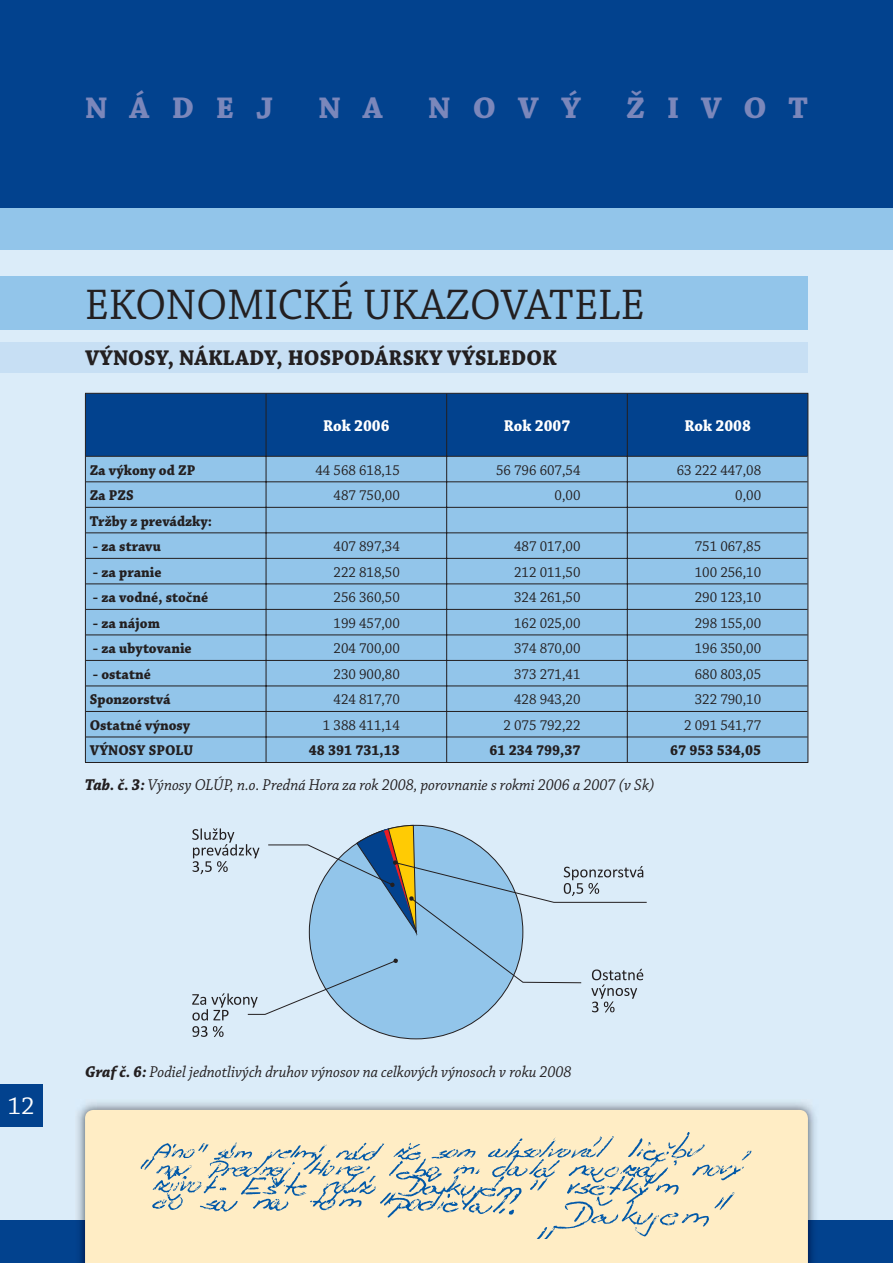
<style>
.page{position:relative;width:893px;height:1263px;background:#fff}
.page>*{position:absolute;margin:0;border:0;box-sizing:border-box;transform-origin:0 0}
.t1{font:45px "Chaparral Pro";color:#231f20;scale:.95 1}
.t2{font:700 31.5px "Chaparral Pro";letter-spacing:.695em;color:#7b87bb}
.t3{font:25.5px "Chaparral Pro";color:#fff}
.t4{font:700 22.5px "Chaparral Pro";color:#231f20;scale:.95 1}
.t5{font:italic 16.5px "Chaparral Pro";color:#231f20;scale:.95 1}
.t6{font:700 16.5px "Chaparral Pro";color:#fff;scale:.95 1}
.t7{font:15px "Chaparral Pro";color:#231f20;scale:.95 1}
.t8{font:700 15px "Chaparral Pro";color:#231f20;scale:.95 1}
.s1{font-weight:700}
</style>
<div class="page">
<div style="left:0;top:208px;width:893px;height:1055px;background:#dbecf9"></div>
<div style="left:0;top:0;width:893px;height:208px;background:#02428e"></div>
<div style="left:0;top:1221px;width:893px;height:42px;background:#02428e"></div>
<div style="left:0;top:208px;width:893px;height:41px;background:#92c5ea"></div>
<div style="left:0;top:1084px;width:43px;height:43px;background:#02428e"></div>
<div style="left:0;top:342px;width:808px;height:31px;background:#c7dff4"></div>
<div style="left:0;top:276px;width:808px;height:54px;background:#92c5ea"></div>
<div style="left:86px;top:394px;width:721px;height:62px;background:#02428e"></div>
<div style="left:86px;top:457px;width:721px;height:305px;background:#92c5ea"></div>
<hr style="left:266px;top:394px;width:1px;height:62px;background:#231f20">
<hr style="left:446px;top:394px;width:1px;height:62px;background:#231f20">
<hr style="left:627px;top:394px;width:1px;height:62px;background:#231f20">
<hr style="left:86px;top:456px;width:361px;height:1px;background:#231f20">
<hr style="left:447px;top:456px;width:180px;height:1px;background:#231f20">
<hr style="left:627px;top:456px;width:180px;height:1px;background:#231f20">
<hr style="left:86px;top:482px;width:361px;height:1px;background:#231f20">
<hr style="left:447px;top:482px;width:180px;height:1px;background:#231f20">
<hr style="left:627px;top:482px;width:180px;height:1px;background:#231f20">
<hr style="left:86px;top:507px;width:361px;height:1px;background:#231f20">
<hr style="left:447px;top:507px;width:180px;height:1px;background:#231f20">
<hr style="left:627px;top:507px;width:180px;height:1px;background:#231f20">
<hr style="left:86px;top:533px;width:361px;height:1px;background:#231f20">
<hr style="left:447px;top:533px;width:180px;height:1px;background:#231f20">
<hr style="left:627px;top:533px;width:180px;height:1px;background:#231f20">
<hr style="left:86px;top:558px;width:361px;height:1px;background:#231f20">
<hr style="left:447px;top:558px;width:180px;height:1px;background:#231f20">
<hr style="left:627px;top:558px;width:180px;height:1px;background:#231f20">
<hr style="left:86px;top:584px;width:361px;height:1px;background:#231f20">
<hr style="left:447px;top:584px;width:180px;height:1px;background:#231f20">
<hr style="left:627px;top:584px;width:180px;height:1px;background:#231f20">
<hr style="left:86px;top:609px;width:361px;height:1px;background:#231f20">
<hr style="left:447px;top:609px;width:180px;height:1px;background:#231f20">
<hr style="left:627px;top:609px;width:180px;height:1px;background:#231f20">
<hr style="left:86px;top:635px;width:361px;height:1px;background:#231f20">
<hr style="left:447px;top:635px;width:180px;height:1px;background:#231f20">
<hr style="left:627px;top:635px;width:180px;height:1px;background:#231f20">
<hr style="left:86px;top:660px;width:361px;height:1px;background:#231f20">
<hr style="left:447px;top:660px;width:180px;height:1px;background:#231f20">
<hr style="left:627px;top:660px;width:180px;height:1px;background:#231f20">
<hr style="left:86px;top:686px;width:361px;height:1px;background:#231f20">
<hr style="left:447px;top:686px;width:180px;height:1px;background:#231f20">
<hr style="left:627px;top:686px;width:180px;height:1px;background:#231f20">
<hr style="left:86px;top:711px;width:361px;height:1px;background:#231f20">
<hr style="left:447px;top:711px;width:180px;height:1px;background:#231f20">
<hr style="left:627px;top:711px;width:180px;height:1px;background:#231f20">
<hr style="left:86px;top:737px;width:361px;height:1px;background:#231f20">
<svg style="left:266px;top:457px;width:1px;height:305px"></svg>
<hr style="left:447px;top:737px;width:180px;height:1px;background:#231f20">
<svg style="left:446px;top:457px;width:1px;height:305px"></svg>
<hr style="left:627px;top:737px;width:180px;height:1px;background:#231f20">
<svg style="left:627px;top:457px;width:1px;height:305px"></svg>
<hr style="left:85px;top:393px;width:181px;height:1px;background:#231f20">
<hr style="left:85px;top:394px;width:1px;height:62px;background:#231f20">
<hr style="left:266px;top:393px;width:542px;height:1px;background:#231f20">
<hr style="left:807px;top:394px;width:1px;height:62px;background:#231f20">
<svg style="left:85px;top:456px;width:1px;height:306px"></svg>
<svg style="left:807px;top:456px;width:1px;height:306px"></svg>
<hr style="left:85px;top:762px;width:542px;height:1px;background:#231f20">
<hr style="left:627px;top:762px;width:181px;height:1px;background:#231f20">
<div style="left:309px;top:825px;width:214px;height:214px;background:#92c5ea;border-radius:50%"></div>
<svg style="left:192px;top:1026px;width:32px;height:11px"></svg>
<svg style="left:192px;top:825px;width:455px;height:195px"></svg>
<img style="left:75px;top:1102px;width:743px;height:161px">
<div style="left:85px;top:1110px;width:723px;height:153px;background:#ffedc5"></div>
<img style="left:137px;top:1128px;width:619px;height:111px">
<h2 class="t2" style="left:85px;top:95px;width:190px">NÁDEJ</h2>
<h2 class="t2" style="left:318px;top:95px;width:66px">N A</h2>
<h2 class="t2" style="left:428px;top:95px;width:154px">NOVÝ</h2>
<h2 class="t2" style="left:626px;top:95px;width:183px">ŽIVOT</h2>
<h1 class="t1" style="left:85px;top:287px;width:590px">EKONOMICKÉ UKAZOVATELE</h1>
<h3 class="t4" style="left:85px;top:349px;width:498px">VÝNOSY, NÁKLADY, HOSPODÁRSKY VÝSLEDOK</h3>
<p class="t6" style="left:323px;top:419px;width:71px">Rok 2006</p>
<p class="t6" style="left:504px;top:419px;width:71px">Rok 2007</p>
<p class="t6" style="left:684px;top:419px;width:71px">Rok 2008</p>
<p class="t8" style="left:90px;top:464px;width:113px">Za výkony od ZP</p>
<p class="t7" style="left:315px;top:464px;width:90px">44 568 618,15</p>
<p class="t7" style="left:496px;top:464px;width:90px">56 796 607,54</p>
<p class="t7" style="left:677px;top:464px;width:90px">63 222 447,08</p>
<p class="t8" style="left:90px;top:489px;width:48px">Za PZS</p>
<p class="t7" style="left:334px;top:489px;width:71px">487 750,00</p>
<p class="t7" style="left:555px;top:489px;width:29px">0,00</p>
<p class="t7" style="left:735px;top:489px;width:29px">0,00</p>
<p class="t8" style="left:90px;top:515px;width:130px">Tržby z prevádzky:</p>
<p class="t8" style="left:93px;top:540px;width:73px">- za stravu</p>
<p class="t7" style="left:334px;top:540px;width:71px">407 897,34</p>
<p class="t7" style="left:514px;top:540px;width:71px">487 017,00</p>
<p class="t7" style="left:695px;top:540px;width:71px">751 067,85</p>
<p class="t8" style="left:93px;top:566px;width:74px">- za pranie</p>
<p class="t7" style="left:334px;top:566px;width:71px">222 818,50</p>
<p class="t7" style="left:514px;top:566px;width:71px">212 011,50</p>
<p class="t7" style="left:695px;top:566px;width:71px">100 256,10</p>
<p class="t8" style="left:93px;top:591px;width:123px">- za vodné, stočné</p>
<p class="t7" style="left:334px;top:591px;width:71px">256 360,50</p>
<p class="t7" style="left:514px;top:591px;width:71px">324 261,50</p>
<p class="t7" style="left:695px;top:591px;width:71px">290 123,10</p>
<p class="t8" style="left:93px;top:617px;width:72px">- za nájom</p>
<p class="t7" style="left:334px;top:617px;width:71px">199 457,00</p>
<p class="t7" style="left:514px;top:617px;width:71px">162 025,00</p>
<p class="t7" style="left:695px;top:617px;width:71px">298 155,00</p>
<p class="t8" style="left:93px;top:642px;width:106px">- za ubytovanie</p>
<p class="t7" style="left:334px;top:642px;width:71px">204 700,00</p>
<p class="t7" style="left:514px;top:642px;width:71px">374 870,00</p>
<p class="t7" style="left:695px;top:642px;width:71px">196 350,00</p>
<p class="t8" style="left:93px;top:668px;width:63px">- ostatné</p>
<p class="t7" style="left:334px;top:668px;width:71px">230 900,80</p>
<p class="t7" style="left:514px;top:668px;width:71px">373 271,41</p>
<p class="t7" style="left:695px;top:668px;width:71px">680 803,05</p>
<p class="t8" style="left:90px;top:693px;width:87px">Sponzorstvá</p>
<p class="t7" style="left:334px;top:693px;width:71px">424 817,70</p>
<p class="t7" style="left:514px;top:693px;width:71px">428 943,20</p>
<p class="t7" style="left:695px;top:693px;width:71px">322 790,10</p>
<p class="t8" style="left:90px;top:719px;width:107px">Ostatné výnosy</p>
<p class="t7" style="left:323px;top:719px;width:83px">1 388 411,14</p>
<p class="t7" style="left:504px;top:719px;width:83px">2 075 792,22</p>
<p class="t7" style="left:684px;top:719px;width:83px">2 091 541,77</p>
<p class="t8" style="left:90px;top:745px;width:110px">VÝNOSY SPOLU</p>
<p class="t8" style="left:309px;top:745px;width:97px">48 391 731,13</p>
<p class="t8" style="left:490px;top:745px;width:97px">61 234 799,37</p>
<p class="t8" style="left:670px;top:745px;width:97px">67 953 534,05</p>
<p class="t5" style="left:85px;top:779px;width:601px"><span class="s1">Tab. č. 3:</span> Výnosy OLÚP, n.o. Predná Hora za rok 2008, porovnanie s rokmi 2006 a 2007 (v Sk)</p>
<h3 class="t3" style="left:8px;top:1096px;width:28px">12</h3>
<p class="t5" style="left:85px;top:1065px;width:514px"><span class="s1">Graf č. 6:</span> Podiel jednotlivých druhov výnosov na celkových výnosoch v roku 2008</p>
</div>
